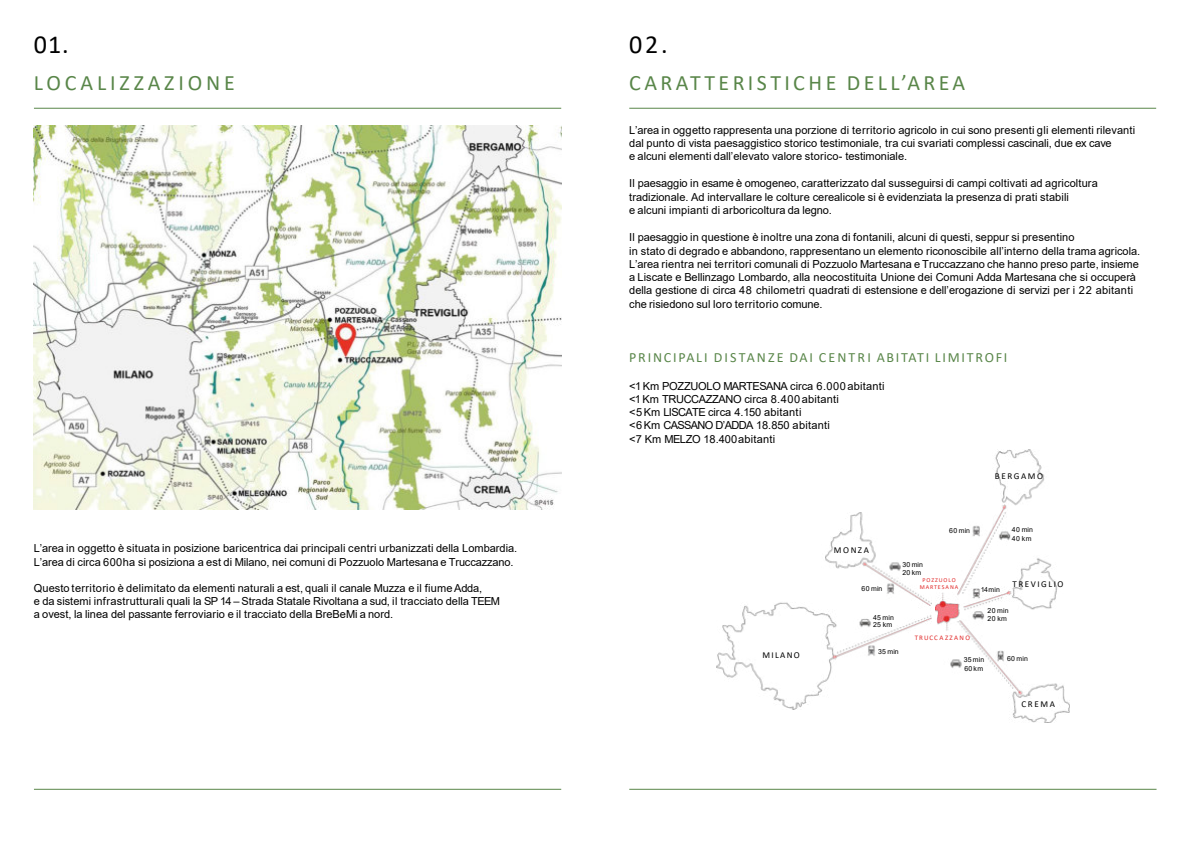
<style>
.page{position:relative;width:1191px;height:843px;background:#fff}
.page>*{position:absolute;margin:0;border:0;box-sizing:border-box;transform-origin:0 0}
.t1{font:26px "Calibri";color:#000}
.t2{font:22px "Calibri";letter-spacing:.16em;color:#598649}
.t3{font:14px "Calibri";letter-spacing:.125em;color:#598649}
.t4{font:11px/13.2px "Arial";color:#000}
.t5{font:9px "Calibri";letter-spacing:.17em;color:#000}
.t6{font:7px/9.4px "Arial";letter-spacing:.01em;color:#000}
.t7{font:7px "Calibri";letter-spacing:.175em;color:#e12828}
.t8{font:6px "Calibri";letter-spacing:.16em;color:#e12828}
</style>
<div class="page">
<hr style="left:34px;top:788px;width:527px;height:1px;background:#598649">
<hr style="left:629px;top:788px;width:528px;height:1px;background:#598649">
<hr style="left:34px;top:108px;width:527px;height:1px;background:#598649">
<img style="left:34px;top:126px;width:527px;height:383px">
<img style="left:935px;top:449px;width:134px;height:273px">
<img style="left:717px;top:512px;width:215px;height:196px">
<hr style="left:629px;top:108px;width:527px;height:1px;background:#598649">
<h1 class="t1" style="left:34px;top:32px;width:36px">01.</h1>
<h2 class="t2" style="left:34px;top:71px;width:202px">LOCALIZZAZIONE</h2>
<p class="t4" style="left:34px;top:542px;width:485px">L’area in oggetto è situata in posizione baricentrica dai principali centri urbanizzati della Lombardia.<br>L’area di circa 600ha si posiziona a est di Milano, nei comuni di Pozzuolo Martesana e Truccazzano.</p>
<p class="t4" style="left:34px;top:582px;width:468px">Questo territorio è delimitato da elementi naturali a est, quali il canale Muzza e il fiumeAdda,<br>e da sistemi infrastrutturali quali la SP 14 – Strada Statale Rivoltana a sud, il tracciato della TEEM a ovest, la linea del passante ferroviario e il tracciato della BreBeMi a nord.</p>
<h1 class="t1" style="left:629px;top:32px;width:40px">02.</h1>
<h2 class="t2" style="left:629px;top:71px;width:337px">CARATTERISTICHE DELL’AREA</h2>
<p class="t4" style="left:629px;top:124px;width:507px">L’area in oggetto rappresenta una porzione di territorio agricolo in cui sono presenti gli elementi rilevanti dal punto di vista paesaggistico storico testimoniale, tra cui svariati complessi cascinali, due ex cave<br>e alcuni elementi dall’elevato valore storico- testimoniale.</p>
<p class="t4" style="left:629px;top:178px;width:470px">Il paesaggio in esame è omogeneo, caratterizzato dal susseguirsi di campi coltivati ad agricoltura tradizionale. Ad intervallare le colture cerealicole si è evidenziata la presenza di prati stabili<br>e alcuni impianti di arboricoltura da legno.</p>
<p class="t4" style="left:629px;top:232px;width:513px">Il paesaggio in questione è inoltre una zona di fontanili, alcuni di questi, seppur si presentino<br>in stato di degrado e abbandono, rappresentano un elemento riconoscibile all’interno della trama agricola.<br>L’area rientra nei territori comunali di Pozzuolo Martesana e Truccazzano che hanno preso parte, insieme a Liscate e Bellinzago Lombardo, alla neocostituita Unione dei Comuni Adda Martesana che si occuperà della gestione di circa 48 chilometri quadrati di estensione e dell’erogazione di servizi per i 22 abitanti che risiedono sul loro territorio comune.</p>
<p class="t3" style="left:629px;top:350px;width:380px">PRINCIPALI DISTANZE DAI CENTRI ABITATI LIMITROFI</p>
<p class="t4" style="left:629px;top:380px;width:257px">&lt;1 Km POZZUOLO MARTESANA circa 6.000abitanti &lt;1 Km TRUCCAZZANO circa 8.400abitanti<br>&lt;5Km LISCATE circa 4.150 abitanti<br>&lt;6Km CASSANO D’ADDA 18.850 abitanti<br>&lt;7 Km MELZO 18.400abitanti</p>
<p class="t5" style="left:995px;top:471px;width:50px">BERGAMO</p>
<p class="t5" style="left:762px;top:650px;width:39px">MILANO</p>
<p class="t5" style="left:834px;top:545px;width:37px">MONZA</p>
<p class="t6" style="left:902px;top:561px;width:22px;line-height:8px">30 min<br>20 km</p>
<p class="t6" style="left:949px;top:526px;width:22px">60 min</p>
<p class="t8" style="left:922px;top:577px;width:35px">POZZUOLO</p>
<p class="t6" style="left:862px;top:584px;width:22px">60 min</p>
<p class="t8" style="left:920px;top:584px;width:40px">MARTESANA</p>
<p class="t6" style="left:873px;top:614px;width:22px;line-height:7px">45 min<br>25 km</p>
<p class="t6" style="left:1012px;top:525px;width:23px">40 min<br>40 km</p>
<p class="t6" style="left:981px;top:585px;width:21px">14min</p>
<p class="t5" style="left:1013px;top:579px;width:52px">TREVIGLIO</p>
<p class="t6" style="left:988px;top:607px;width:23px;line-height:8px">20 min<br>20 km</p>
<p class="t6" style="left:878px;top:647px;width:22px">35 min</p>
<p class="t7" style="left:915px;top:634px;width:57px">TRUCCAZZANO</p>
<p class="t6" style="left:964px;top:654px;width:22px">35 min<br>60 km</p>
<p class="t6" style="left:1007px;top:654px;width:22px">60 min</p>
<p class="t5" style="left:1022px;top:699px;width:35px">CREMA</p>
</div>
